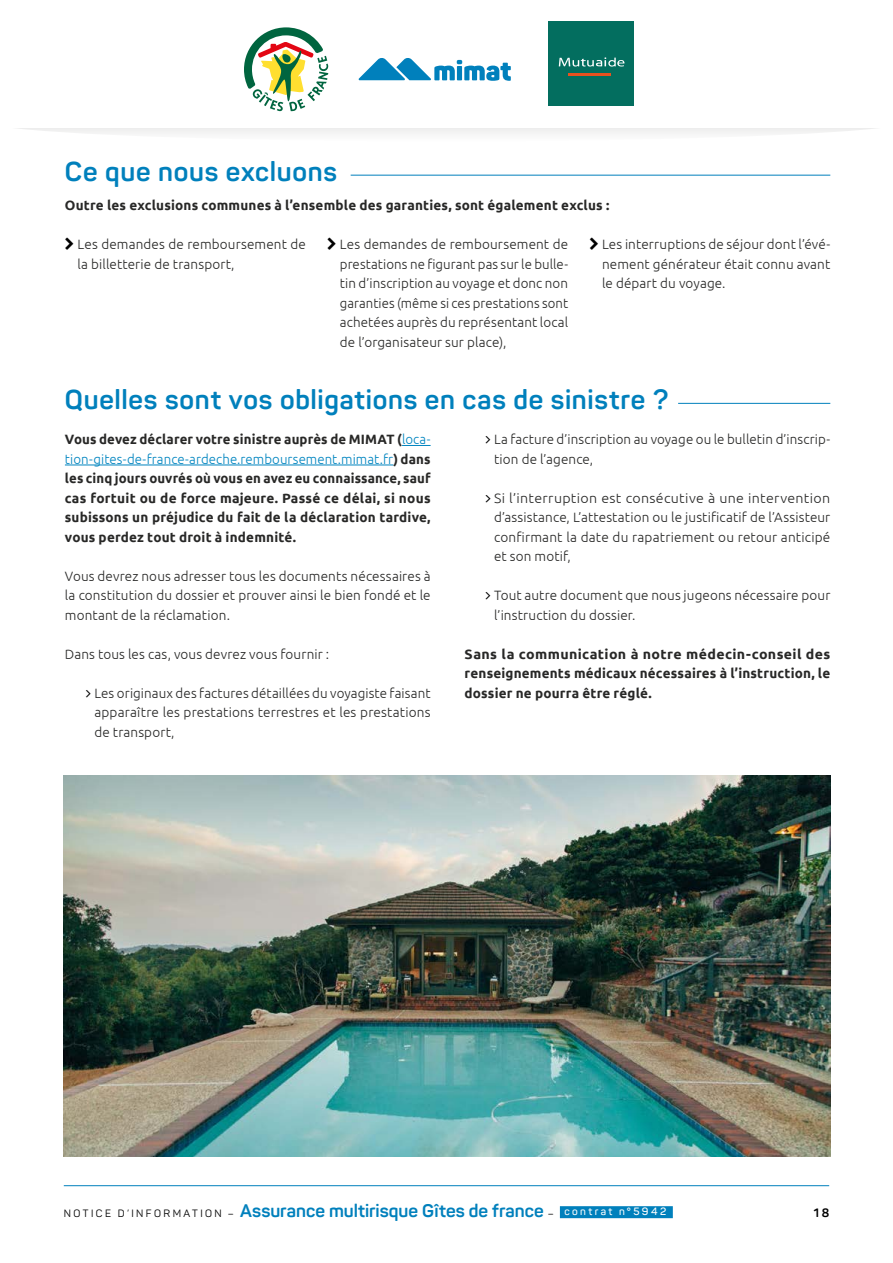
<style>
.page{position:relative;width:893px;height:1263px;background:#fff}
.page>*{position:absolute;margin:0;border:0;box-sizing:border-box;transform-origin:0 0}
.t1{font:700 27px "Panton";letter-spacing:.025em;color:#0080bc}
.t2{font:700 18px "Panton";letter-spacing:.005em;color:#0080bc}
.t3{font:300 13.5px/19.5px "Ubuntu";letter-spacing:.01em;color:#282827;text-align:justify}
.t4{font:700 13.5px/19.5px "Ubuntu";letter-spacing:.015em;color:#282827;text-align:justify}
.t5{font:300 13.5px/19.5px "Ubuntu";letter-spacing:.01em;color:#282827;text-align:justify;scale:1.05 1}
.t6{font:700 13.5px/19.5px "Ubuntu";letter-spacing:.015em;color:#282827;text-align:justify;scale:1.05 1}
.t7{font:700 12px "Panton";color:#000}
.s1{font-weight:300;color:#0085c0}
.s2{font-weight:400;font-size:10.5px;color:#000}
.s3{font-weight:600;font-size:10.5px;color:#fff}
</style>
<div class="page">
<hr style="left:64px;top:1185px;width:765px;height:1px;background:#0080bc">
<div style="left:560px;top:1206px;width:113px;height:12px;background:#0080bc"></div>
<div style="left:548px;top:21px;width:85px;height:85px;background:#036e5f"></div>
<svg style="left:18px;top:27px;width:857px;height:107px"></svg>
<hr style="left:351px;top:175px;width:479px;height:1px;background:#0080bc">
<hr style="left:678px;top:403px;width:152px;height:1px;background:#0080bc">
<svg style="left:402px;top:445px;width:29px;height:1px"></svg>
<hr style="left:65px;top:465px;width:328px;height:1px;background:#0085c0">
<img style="left:64px;top:775px;width:766px;height:382px">
<h1 class="t1" style="left:65px;top:154px;width:274px">Ce que nous excluons</h1>
<p class="t4" style="left:65px;top:195px;width:546px">Outre les exclusions communes à l’ensemble des garanties, sont également exclus :</p>
<p class="t3" style="left:78px;top:234px;width:230px">Les demandes de remboursement de la billetterie de transport,</p>
<p class="t3" style="left:340px;top:234px;width:230px">Les demandes de remboursement de prestations ne figurant pas sur le bulle&shy;tin d’inscription au voyage et donc non garanties (même si ces prestations sont achetées auprès du représentant local de l’organisateur sur place),</p>
<p class="t3" style="left:602px;top:234px;width:230px">Les interruptions de séjour dont l’évé&shy;nement générateur était connu avant le départ du voyage.</p>
<h1 class="t1" style="left:65px;top:382px;width:605px">Quelles sont vos obligations en cas de sinistre ?</h1>
<p class="t4" style="left:65px;top:429px;width:367px">Vous devez déclarer votre sinistre auprès de MIMAT (<span class="s1">loca&shy;tion-gites-de-france-ardeche.remboursement.mimat.fr</span>) dans les cinq jours ouvrés où vous en avez eu connaissance, sauf cas fortuit ou de force majeure. Passé ce délai, si nous subissons un préjudice du fait de la déclaration tardive, vous perdez tout droit à indemnité.</p>
<p class="t3" style="left:65px;top:566px;width:367px">Vous devrez nous adresser tous les documents nécessaires à la constitution du dossier et prouver ainsi le bien fondé et le montant de la réclamation.</p>
<p class="t3" style="left:65px;top:644px;width:266px">Dans tous les cas, vous devrez vous fournir :</p>
<p class="t3" style="left:94px;top:683px;width:338px">Les originaux des factures détaillées du voyagiste faisant apparaître les prestations terrestres et les prestations de transport,</p>
<p class="t3" style="left:494px;top:429px;width:338px">La facture d’inscription au voyage ou le bulletin d’inscrip&shy;tion de l’agence,</p>
<p class="t5" style="left:494px;top:488px;width:322px">Si l’interruption est consécutive à une intervention d’assistance, L’attestation ou le justificatif de l’Assisteur confirmant la date du rapatriement ou retour anticipé et son motif,</p>
<p class="t3" style="left:494px;top:585px;width:338px">Tout autre document que nous jugeons nécessaire pour l’instruction du dossier.</p>
<p class="t6" style="left:465px;top:644px;width:350px">Sans la communication à notre médecin-conseil des renseignements médicaux nécessaires à l’instruction, le dossier ne pourra être réglé.</p>
<h2 class="t2" style="left:64px;top:1199px;width:604px"><span class="s2">NOTICE D’INFORMATION –</span> Assurance multirisque Gîtes de france <span class="s2">–</span> <span class="s3">contrat n°5942</span></h2>
<p class="t7" style="left:814px;top:1205px;width:17px">18</p>
</div>
